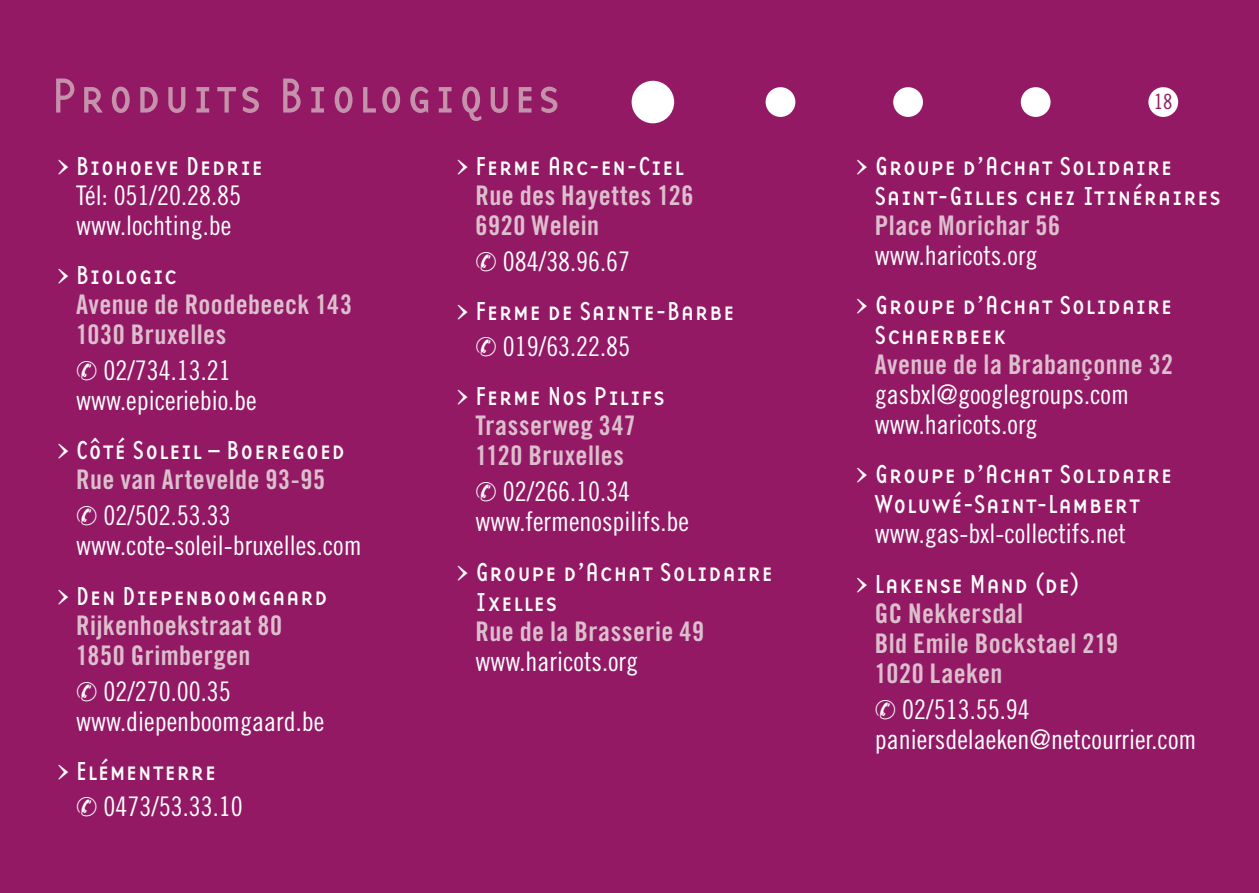
<style>
.page{position:relative;width:1259px;height:893px;background:#931965}
.page>*{position:absolute;margin:0;border:0;box-sizing:border-box;transform-origin:0 0}
.t1{font:51px "Base Twelve Sans Smallcaps";letter-spacing:.05em;color:#c591ab}
.t2{font:27px/30px "Trade Gothic LT Std Cn 18";color:#fff}
.t3{font:27px/30px "Base Twelve Sans Smallcaps";letter-spacing:.025em;color:#fff}
.t4{font:27px/30px "Trade Gothic LT Std Bd Cn 20";letter-spacing:.015em;color:#dcbfcd}
.t5{font:21px "Trade Gothic LT Std Cn 18";color:#931965}
</style>
<div class="page">
<div style="left:631px;top:81px;width:43px;height:42px;background:#fff;border-radius:50%"></div>
<div style="left:765px;top:87px;width:30px;height:30px;background:#fff;border-radius:50%"></div>
<div style="left:893px;top:87px;width:30px;height:30px;background:#fff;border-radius:50%"></div>
<div style="left:1020px;top:87px;width:30px;height:30px;background:#fff;border-radius:50%"></div>
<div style="left:1148px;top:87px;width:30px;height:30px;background:#fff;border-radius:50%"></div>
<h1 class="t1" style="left:52px;top:65px;width:509px">Produits Biologiques</h1>
<p class="t3" style="left:57px;top:150px;width:208px">&gt; Biohoeve Dedrie</p>
<p class="t2" style="left:76px;top:183px;width:166px">Tél: 051/20.28.85 www.lochting.be</p>
<p class="t3" style="left:57px;top:260px;width:122px">&gt; Biologic</p>
<p class="t4" style="left:76px;top:293px;width:277px">Avenue de Roodebeeck 143<br>1030 Bruxelles</p>
<p class="t2" style="left:76px;top:359px;width:182px">✆ 02/734.13.21 www.epiceriebio.be</p>
<p class="t3" style="left:57px;top:435px;width:290px">&gt; Côté Soleil – Boeregoed</p>
<p class="t4" style="left:76px;top:468px;width:251px">Rue van Artevelde 93-95</p>
<p class="t2" style="left:76px;top:504px;width:287px">✆ 02/502.53.33 www.cote-soleil-bruxelles.com</p>
<p class="t3" style="left:57px;top:580px;width:273px">&gt; Den Diepenboomgaard</p>
<p class="t4" style="left:76px;top:613px;width:207px">Rijkenhoekstraat 80<br>1850 Grimbergen</p>
<p class="t2" style="left:76px;top:679px;width:249px">✆ 02/270.00.35 www.diepenboomgaard.be</p>
<p class="t3" style="left:57px;top:756px;width:161px">&gt; Elémenterre</p>
<p class="t2" style="left:76px;top:795px;width:168px">✆ 0473/53.33.10</p>
<p class="t3" style="left:456px;top:150px;width:229px">&gt; Ferme Arc-en-Ciel</p>
<p class="t4" style="left:475px;top:183px;width:219px">Rue des Hayettes 126<br>6920 Welein</p>
<p class="t2" style="left:475px;top:249px;width:156px">✆ 084/38.96.67</p>
<p class="t3" style="left:456px;top:296px;width:280px">&gt; Ferme de Sainte-Barbe</p>
<p class="t2" style="left:475px;top:335px;width:156px">✆ 019/63.22.85</p>
<p class="t3" style="left:456px;top:381px;width:210px">&gt; Ferme Nos Pilifs</p>
<p class="t4" style="left:475px;top:414px;width:162px">Trasserweg 347<br>1120 Bruxelles</p>
<p class="t2" style="left:475px;top:480px;width:215px">✆ 02/266.10.34 www.fermenospilifs.be</p>
<p class="t3" style="left:475px;top:556px;width:299px;text-indent:-19px">&gt; Groupe d’Achat Solidaire<br>Ixelles</p>
<p class="t4" style="left:475px;top:619px;width:230px">Rue de la Brasserie 49</p>
<p class="t2" style="left:475px;top:649px;width:164px">www.haricots.org</p>
<p class="t5" style="left:1153px;top:94px;width:20px">18</p>
<p class="t3" style="left:875px;top:150px;width:347px;text-indent:-19px">&gt; Groupe d’Achat Solidaire<br>Saint-Gilles chez Itinéraires</p>
<p class="t4" style="left:875px;top:213px;width:187px">Place Morichar 56</p>
<p class="t2" style="left:875px;top:243px;width:164px">www.haricots.org</p>
<p class="t3" style="left:875px;top:290px;width:299px;text-indent:-19px">&gt; Groupe d’Achat Solidaire<br>Schaerbeek</p>
<p class="t4" style="left:875px;top:353px;width:300px">Avenue de la Brabançonne 32</p>
<p class="t2" style="left:875px;top:383px;width:256px">gasbxl@googlegroups.com www.haricots.org</p>
<p class="t3" style="left:855px;top:459px;width:318px;text-align:center">&gt; Groupe d’Achat Solidaire<br>Woluwé-Saint-Lambert</p>
<p class="t2" style="left:875px;top:522px;width:252px">www.gas-bxl-collectifs.net</p>
<p class="t3" style="left:855px;top:568px;width:226px">&gt; Lakense Mand (de)</p>
<p class="t4" style="left:875px;top:601px;width:245px">GC Nekkersdal<br>Bld Emile Bockstael 219<br>1020 Laeken</p>
<p class="t2" style="left:875px;top:697px;width:323px">✆ 02/513.55.94 paniersdelaeken@netcourrier.com</p>
</div>
